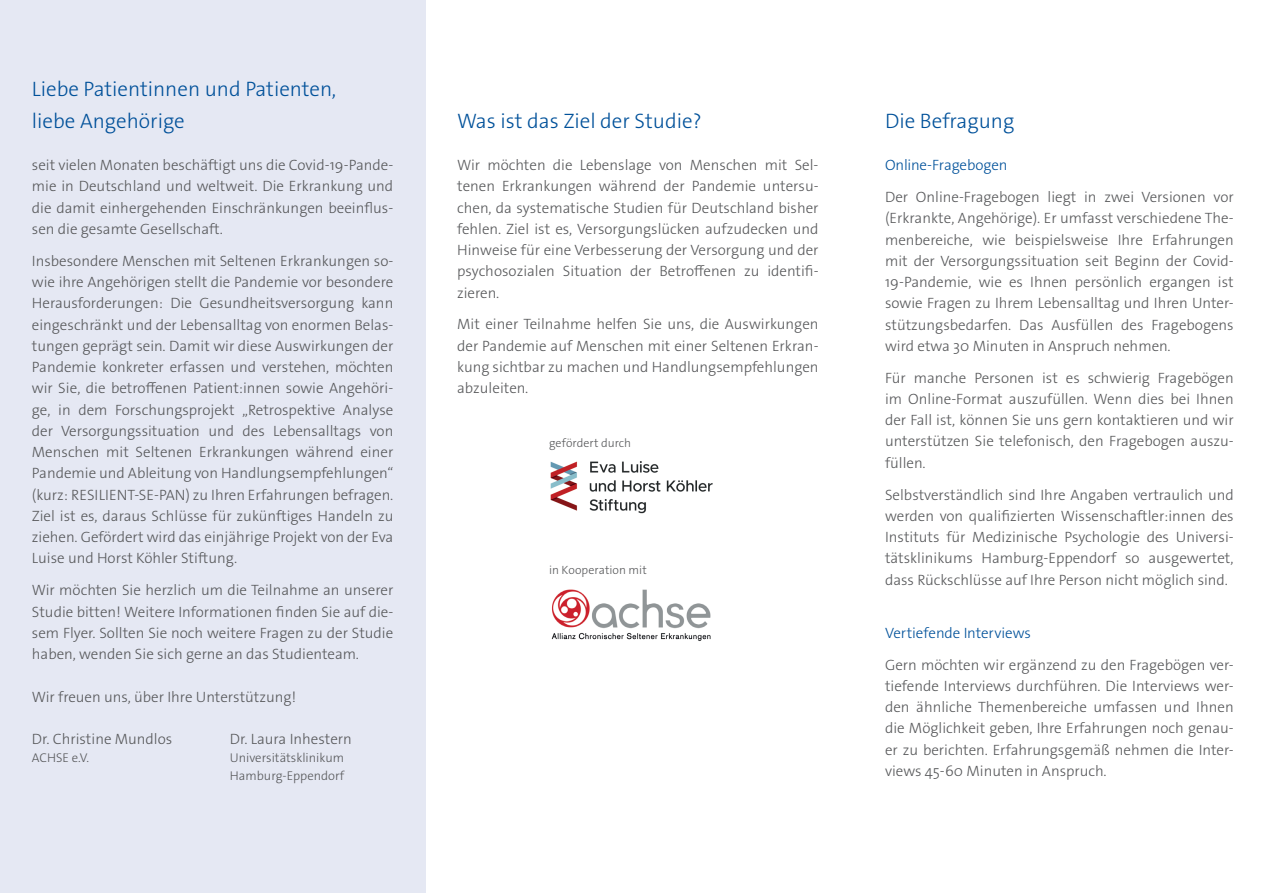
<style>
.page{position:relative;width:1263px;height:893px;background:#fff}
.page>*{position:absolute;margin:0;border:0;box-sizing:border-box;transform-origin:0 0}
.t1{font:300 21px/32px "The Sans Os F";color:#01519a}
.t2{font:300 15px/21.3px "The Sans Os F";color:#57585a;text-align:justify}
.t3{font:300 15px "The Sans Os F";letter-spacing:-.01em;color:#01519a}
.t4{font:300 12.75px/18px "The Sans Os F";color:#57585a}
.t5{font:300 12px "The Sans Os F";color:#57585a}
</style>
<div class="page">
<div style="left:0;top:0;width:425px;height:893px;background:#e5e8f3"></div>
<img style="left:550px;top:461px;width:163px;height:52px">
<img style="left:551px;top:589px;width:160px;height:52px">
<h1 class="t1" style="left:32px;top:73px;width:306px">Liebe Patientinnen und Patienten, liebe Angehörige</h1>
<p class="t2" style="left:32px;top:154px;width:363px">seit vielen Monaten beschäftigt uns die Covid-19-Pande&shy;mie in Deutschland und weltweit. Die Erkrankung und die damit einhergehenden Einschränkungen beeinflus&shy;sen die gesamte Gesellschaft.</p>
<p class="t2" style="left:32px;top:250px;width:363px">Insbesondere Menschen mit Seltenen Erkrankungen so&shy;wie ihre Angehörigen stellt die Pandemie vor besondere Herausforderungen: Die Gesundheitsversorgung kann eingeschränkt und der Lebensalltag von enormen Belas&shy;tungen geprägt sein. Damit wir diese Auswirkungen der Pandemie konkreter erfassen und verstehen, möchten wir Sie, die betroffenen Patient:innen sowie Angehöri&shy;ge, in dem Forschungsprojekt „Retrospektive Analyse der Versorgungssituation und des Lebensalltags von Menschen mit Seltenen Erkrankungen während einer Pandemie und Ableitung von Handlungsempfehlungen“ (kurz: RESILIENT-SE-PAN) zu Ihren Erfahrungen befragen.<br>Ziel ist es, daraus Schlüsse für zukünftiges Handeln zu ziehen. Gefördert wird das einjährige Projekt von der Eva Luise und Horst Köhler Stiftung.</p>
<p class="t2" style="left:32px;top:580px;width:363px">Wir möchten Sie herzlich um die Teilnahme an unserer Studie bitten! Weitere Informationen finden Sie auf die&shy;sem Flyer. Sollten Sie noch weitere Fragen zu der Studie haben, wenden Sie sich gerne an das Studienteam.</p>
<p class="t2" style="left:32px;top:686px;width:266px">Wir freuen uns, über Ihre Unterstützung!</p>
<p class="t2" style="left:32px;top:728px;width:142px">Dr. Christine Mundlos</p>
<p class="t2" style="left:230px;top:728px;width:124px">Dr. Laura Inhestern</p>
<p class="t4" style="left:32px;top:749px;width:59px">ACHSE e.V.</p>
<p class="t4" style="left:230px;top:749px;width:116px">Universitätsklinikum<br>Hamburg-Eppendorf</p>
<h1 class="t1" style="left:457px;top:105px;width:246px">Was ist das Ziel der Studie?</h1>
<p class="t2" style="left:457px;top:154px;width:363px">Wir möchten die Lebenslage von Menschen mit Sel&shy;tenen Erkrankungen während der Pandemie untersu&shy;chen, da systematische Studien für Deutschland bisher fehlen. Ziel ist es, Versorgungslücken aufzudecken und Hinweise für eine Verbesserung der Versorgung und der psychosozialen Situation der Betroffenen zu identifi&shy;zieren.</p>
<p class="t2" style="left:457px;top:314px;width:363px">Mit einer Teilnahme helfen Sie uns, die Auswirkungen der Pandemie auf Menschen mit einer Seltenen Erkran&shy;kung sichtbar zu machen und Handlungsempfehlungen abzuleiten.</p>
<p class="t5" style="left:549px;top:435px;width:84px">gefördert durch</p>
<p class="t5" style="left:549px;top:562px;width:99px">in Kooperation mit</p>
<h1 class="t1" style="left:885px;top:105px;width:131px">Die Befragung</h1>
<p class="t3" style="left:885px;top:155px;width:124px">Online-Fragebogen</p>
<p class="t2" style="left:885px;top:186px;width:350px">Der Online-Fragebogen liegt in zwei Versionen vor (Erkrankte, Angehörige). Er umfasst verschiedene The&shy;menbereiche, wie beispielsweise Ihre Erfahrungen mit der Versorgungssituation seit Beginn der Covid-19-Pandemie, wie es Ihnen persönlich ergangen ist sowie Fragen zu Ihrem Lebensalltag und Ihren Unter&shy;stützungsbedarfen. Das Ausfüllen des Fragebogens wird etwa 30 Minuten in Anspruch nehmen.</p>
<p class="t2" style="left:885px;top:367px;width:350px">Für manche Personen ist es schwierig Fragebögen im Online-Format auszufüllen. Wenn dies bei Ihnen der Fall ist, können Sie uns gern kontaktieren und wir unterstützen Sie telefonisch, den Fragebogen auszu&shy;füllen.</p>
<p class="t2" style="left:885px;top:484px;width:350px">Selbstverständlich sind Ihre Angaben vertraulich und werden von qualifizierten Wissenschaftler:innen des Instituts für Medizinische Psychologie des Universi&shy;tätsklinikums Hamburg-Eppendorf so ausgewertet, dass Rückschlüsse auf Ihre Person nicht möglich sind.</p>
<p class="t3" style="left:885px;top:623px;width:147px">Vertiefende Interviews</p>
<p class="t2" style="left:885px;top:654px;width:350px">Gern möchten wir ergänzend zu den Fragebögen ver&shy;tiefende Interviews durchführen. Die Interviews wer&shy;den ähnliche Themenbereiche umfassen und Ihnen die Möglichkeit geben, Ihre Erfahrungen noch genau&shy;er zu berichten. Erfahrungsgemäß nehmen die Inter&shy;views 45-60 Minuten in Anspruch.</p>
</div>
